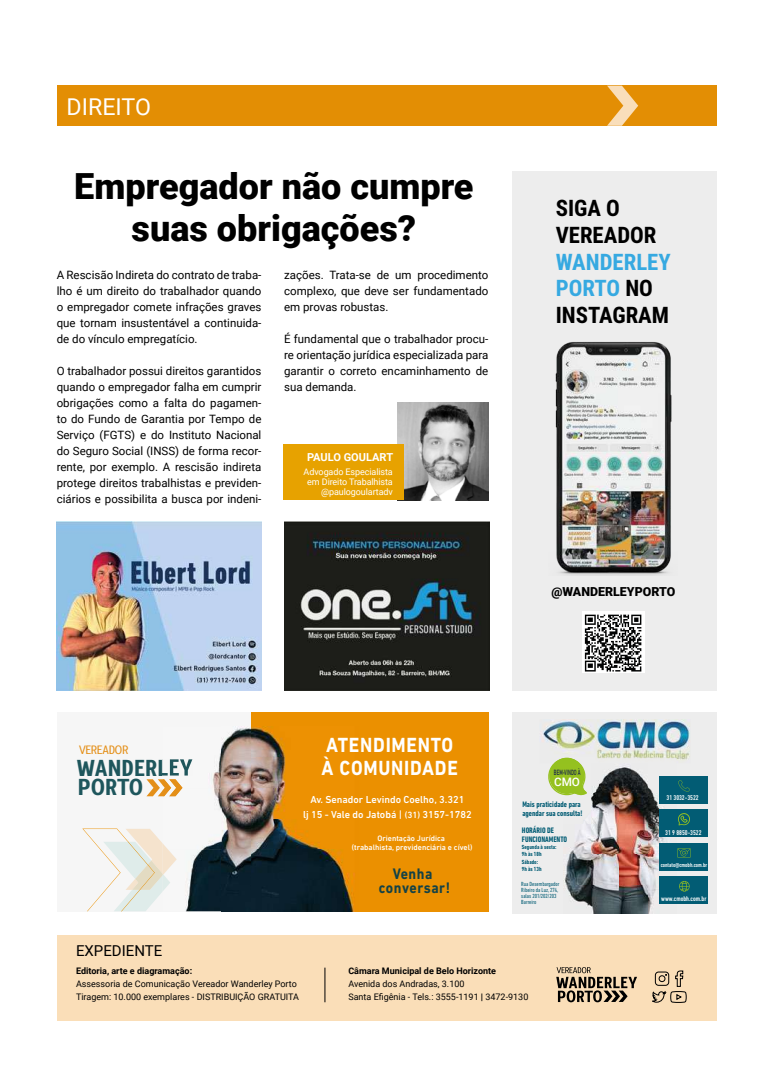
<style>
.page{position:relative;width:773px;height:1078px;background:#fff}
.page>*{position:absolute;margin:0;border:0;box-sizing:border-box;transform-origin:0 0}
.t1{font:900 36px/42px "Roboto";color:#000;text-align:center}
.t2{font:23.2px "Roboto";color:#fff}
.t3{font:700 22.7px/26.7px "Roboto Condensed";color:#36a9e1}
.t4{font:700 22.7px/26.7px "Roboto Condensed";color:#000}
.t5{font:700 20.8px/22.5px "DIN Next LT Pro";letter-spacing:.04em;color:#fff;scale:.9 1}
.t6{font:700 20.2px "Specify PERSONAL Condensed";letter-spacing:.05em;color:#1e565c}
.t7{font:700 15.5px/13.9px "DIN Next LT Pro";letter-spacing:.04em;color:#144246;text-align:center;scale:.9 1}
.t8{font:15px "Roboto";color:#000}
.t9{font:900 12.4px "Roboto";color:#000}
.t10{font:500 11.7px "Roboto";color:#fff}
.t11{font:11.5px/16px "Roboto";color:#000;text-align:justify}
.t12{font:700 11px "Roboto";color:#fff}
.t13{font:500 10.6px "Specify PERSONAL Condensed";color:#e48f18}
.t14{font:500 10.3px/14.9px "DIN Next LT Pro";color:#fff;text-align:center}
.t15{font:9px/13px "Roboto";color:#000}
.t16{font:700 9px "Roboto";color:#000}
.t17{font:9px/10px "Roboto";letter-spacing:-.01em;color:#fff;text-align:right}
.t18{font:700 condensed 8.1px/9.1px "DIN Next LT Pro";color:#025c74}
.t19{font:500 8px/8.6px "DIN Next LT Pro";color:#fff;text-align:center}
.t20{font:500 7.8px "DIN Next LT Pro";color:#1d2a4c;scale:.58 1}
.t21{font:500 condensed 7.1px "DIN Next LT Pro";color:#fff}
.t22{font:condensed 6.1px/6.1px "DIN Next LT Pro";color:#025c74}
.t23{font:700 condensed 6.1px/7.1px "DIN Next LT Pro";color:#025c74}
.t24{font:500 condensed 6.1px "DIN Next LT Pro";color:#fff}
.s1{color:#000}
.s2{font-size:9.2px}
.s3{font-weight:900}
</style>
<div class="page">
<img style="left:57px;top:521px;width:204px;height:169px">
<div style="left:57px;top:85px;width:659px;height:40px;background:#e38e04"></div>
<div style="left:57px;top:934px;width:658px;height:86px;background:#fadeb8"></div>
<svg style="left:556px;top:967px;width:81px;height:35px"></svg>
<svg style="left:652px;top:970px;width:35px;height:33px"></svg>
<hr style="left:324px;top:967px;width:1px;height:35px;background:#000">
<div style="left:511px;top:711px;width:205px;height:202px;background:#ededed"></div>
<img style="left:592px;top:767px;width:61px;height:26px">
<img style="left:563px;top:793px;width:113px;height:120px">
<svg style="left:548px;top:763px;width:39px;height:33px"></svg>
<div style="left:549px;top:757px;width:35px;height:36px;background:#95c11f;border-radius:50%"></div>
<div style="left:659px;top:776px;width:49px;height:27px;background:#025c74"></div>
<svg style="left:678px;top:780px;width:11px;height:11px"></svg>
<div style="left:659px;top:809px;width:49px;height:27px;background:#025c74"></div>
<div style="left:659px;top:842px;width:49px;height:28px;background:#025c74"></div>
<div style="left:659px;top:876px;width:49px;height:27px;background:#025c74"></div>
<svg style="left:679px;top:881px;width:10px;height:10px"></svg>
<svg style="left:678px;top:813px;width:12px;height:12px"></svg>
<svg style="left:677px;top:848px;width:13px;height:9px"></svg>
<img style="left:543px;top:719px;width:147px;height:42px">
<img style="left:579px;top:757px;width:97px;height:6px">
<img style="left:554px;top:757px;width:25px;height:6px">
<svg style="left:607px;top:86px;width:31px;height:40px"></svg>
<div style="left:512px;top:171px;width:204px;height:519px;background:#ededed"></div>
<img style="left:582px;top:611px;width:62px;height:61px">
<img style="left:555px;top:341px;width:117px;height:234px">
<div style="left:57px;top:712px;width:224px;height:199px;background:#f6f6f6"></div>
<svg style="left:146px;top:779px;width:17px;height:17px"></svg>
<div style="left:251px;top:711px;width:238px;height:200px;background:#eb9000"></div>
<img style="left:163px;top:726px;width:192px;height:185px">
<img style="left:163px;top:779px;width:6px;height:17px">
<img style="left:169px;top:779px;width:13px;height:17px">
<img style="left:163px;top:759px;width:29px;height:16px">
<img style="left:164px;top:874px;width:6px;height:17px">
<img style="left:164px;top:843px;width:13px;height:31px">
<svg style="left:82px;top:828px;width:82px;height:83px"></svg>
<img style="left:285px;top:521px;width:204px;height:169px">
<img style="left:397px;top:402px;width:91px;height:98px">
<div style="left:283px;top:444px;width:121px;height:56px;background:#e7a200"></div>
<h2 class="t2" style="left:67px;top:90px;width:86px">DIREITO</h2>
<h1 class="t1" style="left:74px;top:164px;width:400px">Empregador não cumpre suas obrigações?</h1>
<p class="t11" style="left:57px;top:266px;width:206px">A Rescisão Indireta do contrato de traba&shy;lho é um direito do trabalhador quando o empregador comete infrações graves que tornam insustentável a continuida&shy;de do vínculo empregatício.</p>
<p class="t11" style="left:57px;top:362px;width:206px">O trabalhador possui direitos garantidos quando o empregador falha em cumprir obrigações como a falta do pagamen&shy;to do Fundo de Garantia por Tempo de Serviço (FGTS) e do Instituto Nacional do Seguro Social (INSS) de forma recor&shy;rente, por exemplo. A rescisão indireta protege direitos trabalhistas e previden&shy;ciários e possibilita a busca por indeni-</p>
<p class="t11" style="left:284px;top:266px;width:206px">zações. Trata-se de um procedimento complexo, que deve ser fundamentado em provas robustas.</p>
<p class="t11" style="left:284px;top:330px;width:206px">É fundamental que o trabalhador procu&shy;re orientação jurídica especializada para garantir o correto encaminhamento de sua demanda.</p>
<p class="t12" style="left:307px;top:449px;width:87px">PAULO GOULART</p>
<p class="t17" style="left:303px;top:466px;width:91px">Advogado Especialista em Direito Trabalhista @paulogoulartadv</p>
<h3 class="t4" style="left:555px;top:194px;width:102px">SIGA O<br>VEREADOR</h3>
<h3 class="t3" style="left:555px;top:247px;width:116px">WANDERLEY<br>PORTO <span class="s1">NO<br>INSTAGRAM</span></h3>
<p class="t9" style="left:551px;top:583px;width:125px">@WANDERLEYPORTO</p>
<p class="t13" style="left:79px;top:742px;width:51px">VEREADOR</p>
<h3 class="t6" style="left:77px;top:753px;width:116px">WANDERLEY</h3>
<h3 class="t6" style="left:79px;top:773px;width:66px">PORTO</h3>
<h3 class="t5" style="left:321px;top:733px;width:153px">ATENDIMENTO<br>À COMUNIDADE</h3>
<p class="t14" style="left:303px;top:792px;width:170px">Av. Senador Levindo Coelho, 3.321<br>lj 15 - Vale do Jatobá | <span class="s2">(31)</span> 3157-1782</p>
<p class="t19" style="left:352px;top:834px;width:122px">Orientação Jurídica<br>(trabalhista, previdenciária e cível)</p>
<h3 class="t7" style="left:379px;top:866px;width:80px">Venha conversar!</h3>
<p class="t20" style="left:554px;top:767px;width:47px">BEM-VINDO À</p>
<p class="t10" style="left:554px;top:773px;width:27px">CMO</p>
<p class="t18" style="left:522px;top:799px;width:62px">Mais praticidade para agendar sua consulta!</p>
<p class="t18" style="left:522px;top:825px;width:47px">HORÁRIO DE<br>FUNCIONAMENTO</p>
<p class="t23" style="left:522px;top:843px;width:36px">Segunda à sexta:<br>9h às 18h<br>Sábado:<br>9h às 13h</p>
<p class="t22" style="left:521px;top:880px;width:40px">Rua Desembargador<br>Ribeiro da Luz, 274, salas 201/202/203<br>Barreiro</p>
<p class="t21" style="left:666px;top:793px;width:34px">31 3032-3522</p>
<p class="t21" style="left:665px;top:828px;width:38px">31 9 8850-3522</p>
<p class="t24" style="left:660px;top:861px;width:48px">contato@cmobh.com.br</p>
<p class="t21" style="left:661px;top:894px;width:47px">www.cmobh.com.br</p>
<h3 class="t8" style="left:76px;top:939px;width:88px">EXPEDIENTE</h3>
<p class="t16" style="left:76px;top:964px;width:118px">Editoria, arte e diagramação:</p>
<p class="t15" style="left:76px;top:976px;width:224px">Assessoria de Comunicação Vereador Wanderley Porto<br>Tiragem: 10.000 exemplares - DISTRIBUIÇÃO GRATUITA</p>
<p class="t16" style="left:348px;top:964px;width:149px">Câmara Municipal de Belo Horizonte</p>
<p class="t15" style="left:348px;top:976px;width:181px">Avenida dos Andradas, 3.100<br>Santa Efigênia - Tels.: 3555-1191 <span class="s3">|</span> 3472-9130</p>
</div>
